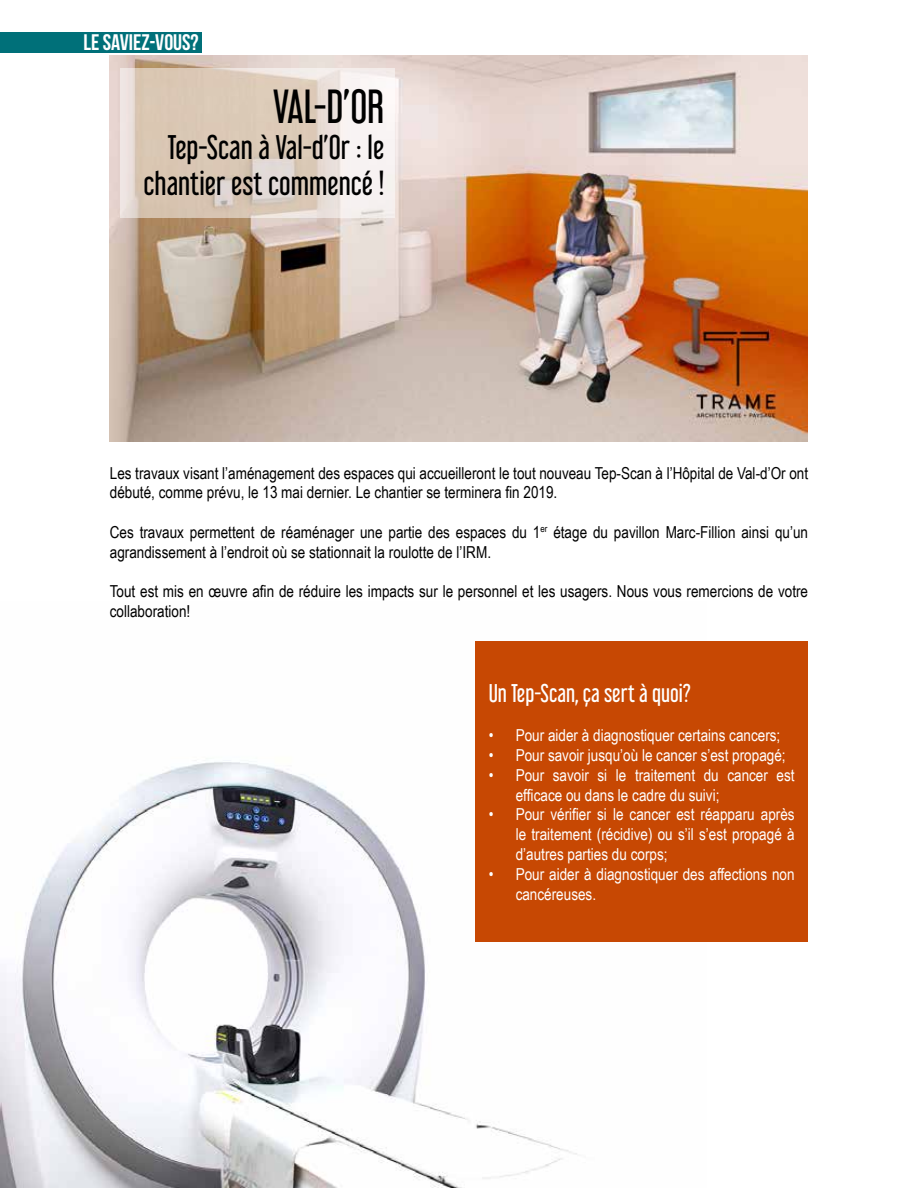
<style>
.page{position:relative;width:918px;height:1188px;background:#fff}
.page>*{position:absolute;margin:0;border:0;box-sizing:border-box;transform-origin:0 0}
.t1{font:42px "Libel Suit Rg";color:#000}
.t2{font:30px/36px "Libel Suit Rg";color:#000;text-align:right}
.t3{font:22.5px "Libel Suit Rg";color:#fff}
.t4{font:22.5px "Bebas Neue";color:#fff}
.t5{font:16.5px/19.8px "Arial Narrow";color:#000}
.t6{font:16.5px/19.8px "Arial Narrow";color:#fff}
</style>
<div class="page">
<div style="left:0;top:33px;width:202px;height:20px;background:#007079"></div>
<img style="left:0;top:641px;width:706px;height:546px">
<img style="left:110px;top:55px;width:697px;height:386px">
<div style="left:475px;top:642px;width:333px;height:300px;background:#c74803"></div>
<svg style="left:120px;top:68px;width:275px;height:149px;fill:#dccab7"></svg>
<h3 class="t4" style="left:83px;top:30px;width:117px">LE SAVIEZ-VOUS?</h3>
<h1 class="t1" style="left:273px;top:72px;width:113px">VAL-D’OR</h1>
<h2 class="t2" style="left:144px;top:126px;width:242px">Tep-Scan à Val-d’Or : le chantier est commencé !</h2>
<p class="t5" style="left:110px;top:462px;width:700px">Les travaux visant l’aménagement des espaces qui accueilleront le tout nouveau Tep-Scan à l’Hôpital de Val-d’Or ont débuté, comme prévu, le 13 mai dernier. Le chantier se terminera fin 2019.</p>
<p class="t5" style="left:110px;top:522px;width:700px">Ces travaux permettent de réaménager une partie des espaces du 1<sup>er</sup> étage du pavillon Marc-Fillion ainsi qu’un agrandissement à l’endroit où se stationnait la roulotte de l’IRM.</p>
<p class="t5" style="left:110px;top:581px;width:700px">Tout est mis en œuvre afin de réduire les impacts sur le personnel et les usagers. Nous vous remercions de votre collaboration!</p>
<h3 class="t3" style="left:489px;top:674px;width:204px">Un Tep-Scan, ça sert à quoi?</h3>
<p class="t6" style="left:489px;top:725px;width:293px">• Pour aider à diagnostiquer certains cancers;</p>
<p class="t6" style="left:489px;top:745px;width:298px">• Pour savoir jusqu’où le cancer s’est propagé;</p>
<p class="t6" style="left:516px;top:764px;width:280px;text-indent:-27px">• Pour savoir si le traitement du cancer est efficace ou dans le cadre du suivi;</p>
<p class="t6" style="left:516px;top:804px;width:280px;text-align:justify;text-indent:-27px">• Pour vérifier si le cancer est réapparu après le traitement (récidive) ou s’il s’est propagé à d’autres parties du corps;</p>
<p class="t6" style="left:516px;top:863px;width:280px;text-indent:-27px">• Pour aider à diagnostiquer des affections non cancéreuses.</p>
</div>
